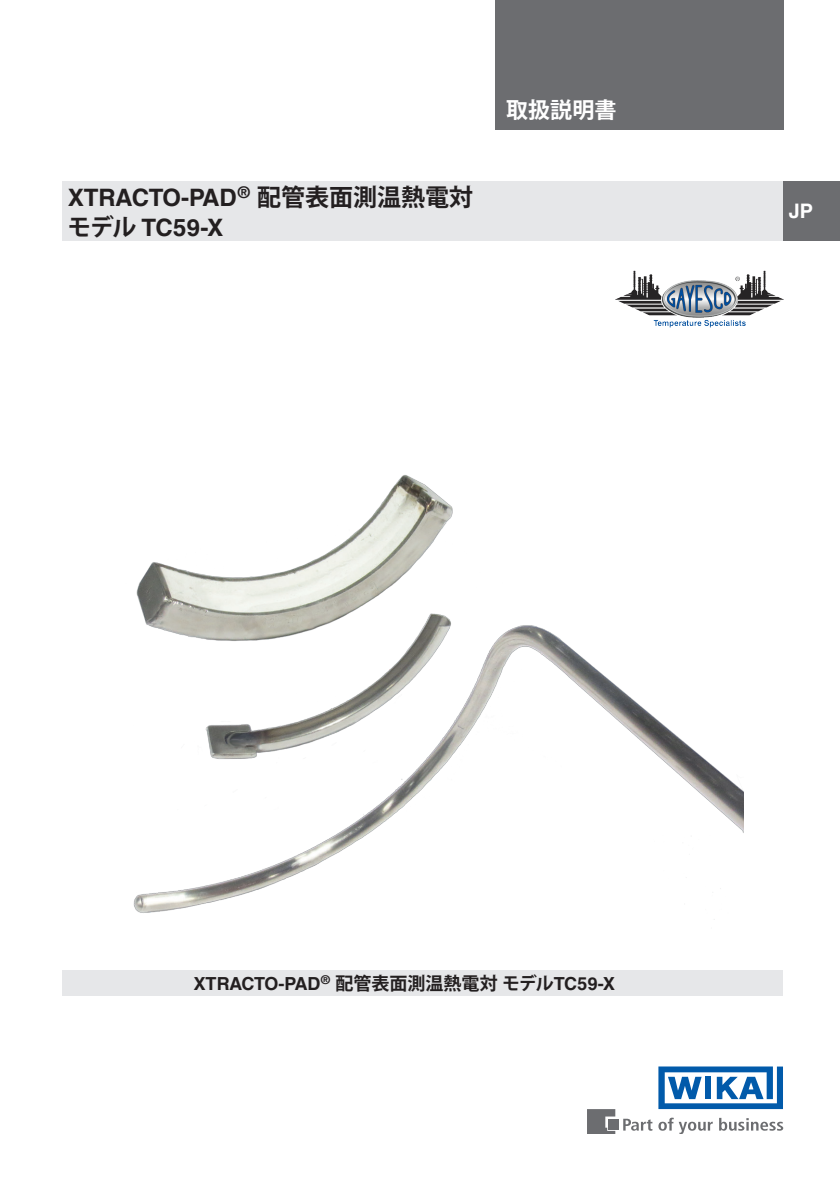
<style>
.page{position:relative;width:840px;height:1191px;background:#fff}
.page>*{position:absolute;margin:0;border:0;box-sizing:border-box;transform-origin:0 0}
.t1{font:700 24px/30px "Helvetica World";color:#231f20}
.t2{font:700 22px "Koz Go Pro";color:#fff}
.t3{font:700 20px "Helvetica World";color:#fff}
.t4{font:700 18px "Helvetica World";color:#231f20}
.s1{font-family:"Koz Go Pro"}
</style>
<div class="page">
<svg style="left:623px;top:1118px;width:29px;height:12px"></svg>
<svg style="left:658px;top:1117px;width:54px;height:16px"></svg>
<svg style="left:719px;top:1117px;width:63px;height:13px"></svg>
<div style="left:608px;top:1119px;width:10px;height:11px;background:#6c6d70"></div>
<svg style="left:587px;top:1109px;width:28px;height:24px"></svg>
<svg style="left:658px;top:1066px;width:124px;height:43px"></svg>
<div style="left:494px;top:0;width:288px;height:129px;background:#6c6d70"></div>
<div style="left:62px;top:181px;width:720px;height:60px;background:#e6e7e9"></div>
<div style="left:782px;top:181px;width:57px;height:60px;background:#6c6d70"></div>
<div style="left:62px;top:969px;width:720px;height:26px;background:#e6e7e9"></div>
<img style="left:133px;top:475px;width:610px;height:445px">
<img style="left:615px;top:270px;width:167px;height:58px">
<h1 class="t1" style="left:67px;top:182px;width:407px">XTRACTO-PAD<sup>®</sup> <span class="s1">配管表面測温熱電対モデル</span> TC59-X</h1>
<p class="t2" style="left:506px;top:96px;width:111px">取扱説明書</p>
<p class="t3" style="left:788px;top:200px;width:26px">JP</p>
<p class="t4" style="left:194px;top:973px;width:422px">XTRACTO-PAD<sup>®</sup> <span class="s1">配管表面測温熱電対モデル</span>TC59-X</p>
</div>
